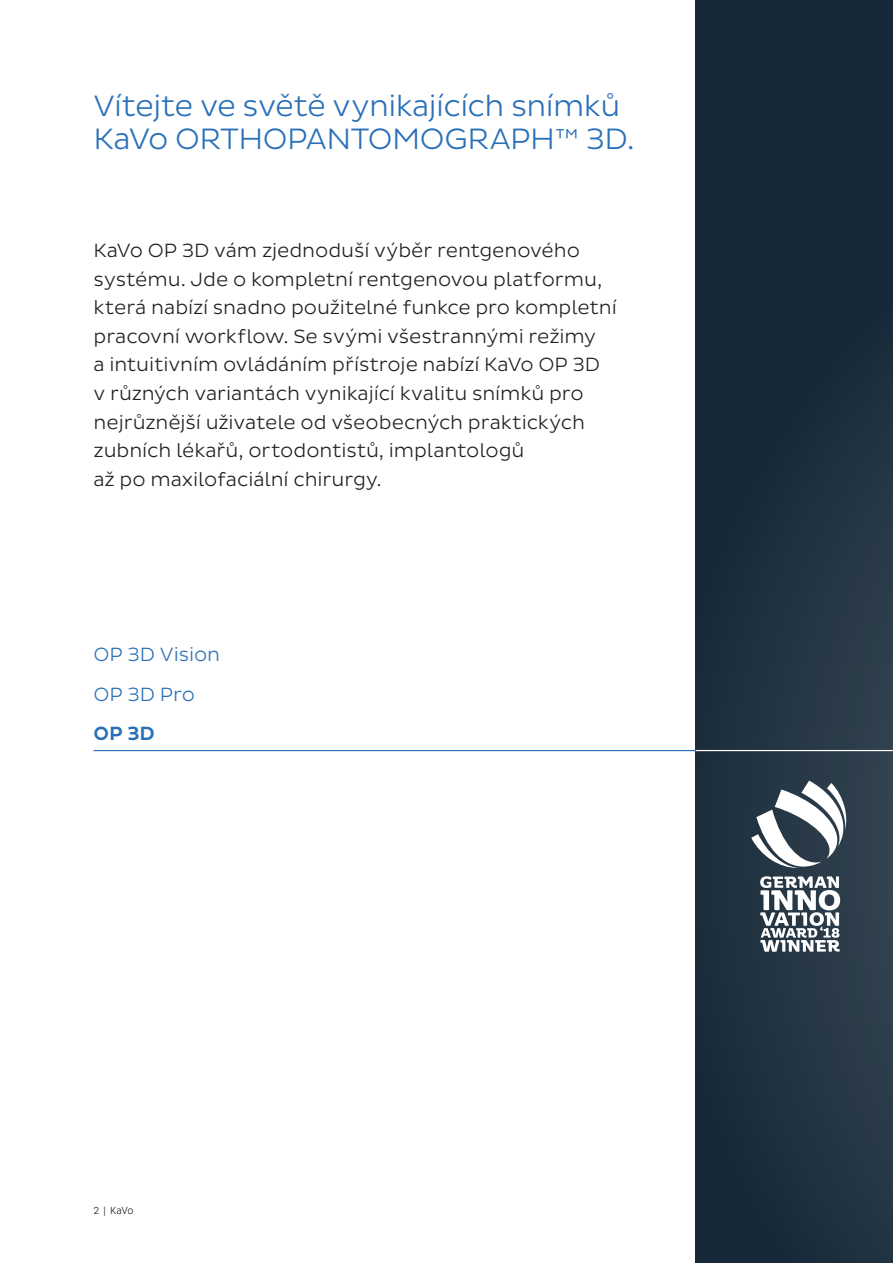
<style>
.page{position:relative;width:893px;height:1263px;background:#fff}
.page>*{position:absolute;margin:0;border:0;box-sizing:border-box;transform-origin:0 0}
.t1{font:300 30px/33px "Pluto Sans";letter-spacing:-.02em;color:#2a70b8}
.t2{font:300 19.5px/28.5px "Pluto Sans";letter-spacing:-.005em;color:#231f20}
.t3{font:300 19.5px/39.2px "Pluto Sans";letter-spacing:-.005em;color:#2a70b8}
.t4{font:500 19.5px "Pluto Sans";color:#2a70b8}
.t5{font:300 10.5px "Pluto Sans Cond";color:#231f20}
</style>
<div class="page">
<div style="left:695px;top:0;width:198px;height:1263px;background:#172938"></div>
<svg style="left:695px;top:510px;width:145px;height:669px"></svg>
<hr style="left:695px;top:750px;width:198px;height:1px;background:#fff">
<img style="left:840px;top:430px;width:53px;height:829px">
<svg style="left:751px;top:780px;width:96px;height:88px"></svg>
<svg style="left:760px;top:876px;width:80px;height:76px"></svg>
<hr style="left:94px;top:750px;width:601px;height:1px;background:#2a70b8">
<h1 class="t1" style="left:94px;top:90px;width:543px">Vítejte ve světě vynikajících snímků<br>KaVo ORTHOPANTOMOGRAPH™ 3D.</h1>
<p class="t2" style="left:94px;top:237px;width:525px">KaVo OP 3D vám zjednoduší výběr rentgenového systému. Jde o kompletní rentgenovou platformu, která nabízí snadno použitelné funkce pro kompletní pracovní workflow. Se svými všestrannými režimy<br>a intuitivním ovládáním přístroje nabízí KaVo OP 3D<br>v různých variantách vynikající kvalitu snímků pro nejrůznější uživatele od všeobecných praktických zubních lékařů, ortodontistů, implantologů<br>až po maxilofaciální chirurgy.</p>
<p class="t3" style="left:94px;top:635px;width:128px">OP 3D Vision<br>OP 3D Pro</p>
<p class="t4" style="left:94px;top:722px;width:63px">OP 3D</p>
<p class="t5" style="left:94px;top:1204px;width:41px">2 | KaVo</p>
</div>
